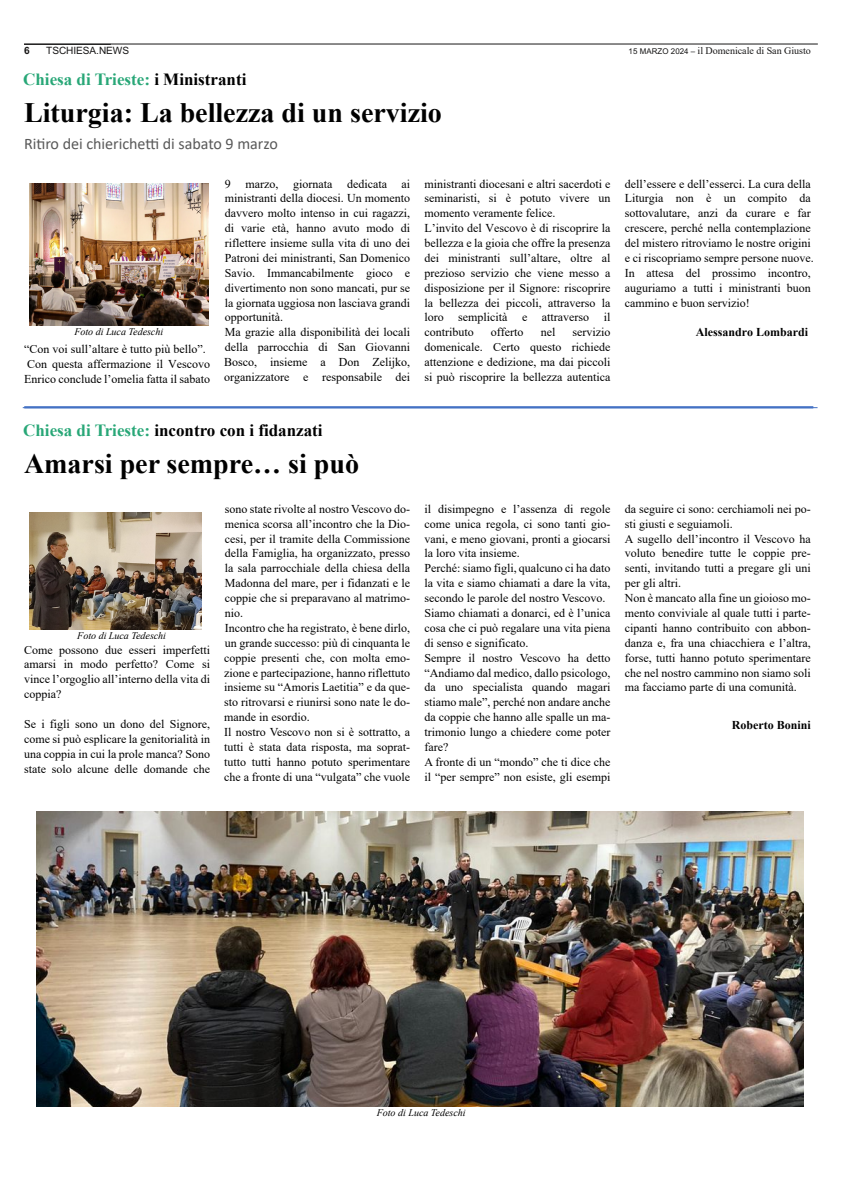
<style>
.page{position:relative;width:842px;height:1191px;background:#fff}
.page>*{position:absolute;margin:0;border:0;box-sizing:border-box;transform-origin:0 0}
.t1{font:700 28.1px "Times New Roman";color:#000}
.t2{font:700 17px "Times New Roman";color:#000}
.t3{font:700 17px "Times New Roman";color:#28a777}
.t4{font:16.1px "Calibri";color:#595959}
.t5{font:12px/14.9px "Times New Roman";color:#000}
.t6{font:700 12px "Times New Roman";color:#000}
.t7{font:italic 10.1px "Times New Roman";letter-spacing:-.005em;color:#000}
.t8{font:10.1px "Times New Roman";letter-spacing:-.005em;color:#181717}
.t9{font:10.1px "Arial";letter-spacing:-.005em;color:#181717}
.t10{font:700 10.1px "Arial";color:#181717}
.s1{font-family:"Arial";font-size:7.9px}
.s2{color:#000}
.s3{color:#28a777}
</style>
<div class="page">
<hr style="left:24px;top:44px;width:794px;height:1px;background:#181717">
<img style="left:29px;top:512px;width:172px;height:117px">
<img style="left:37px;top:811px;width:767px;height:295px">
<img style="left:29px;top:184px;width:179px;height:142px">
<hr style="left:24px;top:406px;width:789px;height:2px;background:#4472c4">
<hr style="left:23px;top:407px;width:794px;height:1px;background:#4472c4">
<p class="t10" style="left:24px;top:43px;width:7px">6</p>
<p class="t9" style="left:46px;top:43px;width:84px">TSCHIESA.NEWS</p>
<p class="t8" style="left:629px;top:43px;width:184px"><span class="s1">15 MARZO 2024 –</span> il Domenicale di San Giusto</p>
<p class="t3" style="left:23px;top:67px;width:225px">Chiesa di Trieste: <span class="s2">i Ministranti</span></p>
<p class="t1" style="left:24px;top:92px;width:419px">Liturgia: La bellezza di un servizio</p>
<p class="t4" style="left:24px;top:133px;width:255px">Ri4ro dei chiericheL di sabato 9 marzo</p>
<p class="t7" style="left:74px;top:324px;width:90px">Foto di Luca Tedeschi</p>
<p class="t5" style="left:24px;top:341px;width:188px">“Con voi sull’altare è tutto più bello”.<br>Con questa affermazione il Vescovo<br>Enrico conclude l’omelia fatta il sabato</p>
<p class="t5" style="left:224px;top:176px;width:188px">9 marzo, giornata dedicata ai ministranti della diocesi. Un momento davvero molto intenso in cui ragazzi, di varie età, hanno avuto modo di riflettere insieme sulla vita di uno dei Patroni dei ministranti, San Domenico Savio. Immancabilmente gioco e divertimento non sono mancati, pur se la giornata uggiosa non lasciava grandi opportunità.<br>Ma grazie alla disponibilità dei locali della parrocchia di San Giovanni Bosco, insieme a Don Zelijko, organizzatore e responsabile dei</p>
<p class="t5" style="left:424px;top:176px;width:188px">ministranti diocesani e altri sacerdoti e seminaristi, si è potuto vivere un momento veramente felice.<br>L’invito del Vescovo è di riscoprire la bellezza e la gioia che offre la presenza dei ministranti sull’altare, oltre al prezioso servizio che viene messo a disposizione per il Signore: riscoprire la bellezza dei piccoli, attraverso la loro semplicità e attraverso il contributo</p>
<p class="t5" style="left:424px;top:324px;width:188px;text-align:justify;text-indent:148px">servizio domenicale. Certo questo richiede attenzione e dedizione, ma dai piccoli si può riscoprire la bellezza autentica</p>
<p class="t5" style="left:491px;top:324px;width:34px">offerto</p>
<p class="t5" style="left:541px;top:324px;width:16px">nel</p>
<p class="t5" style="left:625px;top:176px;width:191px">dell’essere e dell’esserci. La cura della Liturgia non è un compito da sottovalutare, anzi da curare e far crescere, perché nella contemplazione del mistero ritroviamo le nostre origini e ci riscopriamo sempre persone nuove.<br>In attesa del prossimo incontro, auguriamo a tutti i ministranti buon cammino e buon servizio!</p>
<p class="t6" style="left:696px;top:323px;width:114px">Alessandro Lombardi</p>
<p class="t2" style="left:23px;top:418px;width:301px"><span class="s3">Chiesa di Trieste:</span> incontro con i fidanzati</p>
<p class="t1" style="left:24px;top:443px;width:337px">Amarsi per sempre… si può</p>
<p class="t7" style="left:77px;top:628px;width:90px">Foto di Luca Tedeschi</p>
<p class="t5" style="left:24px;top:641px;width:188px;text-align:justify">Come possono due esseri imperfetti amarsi in modo perfetto? Come si vince l’orgoglio all’interno della vita di coppia?</p>
<p class="t5" style="left:24px;top:716px;width:188px;text-align:justify">Se i figli sono un dono del Signore, come si può esplicare la genitorialità in una coppia in cui la prole manca? Sono state solo alcune delle domande che</p>
<p class="t5" style="left:224px;top:501px;width:188px">sono state rivolte al nostro Vescovo do&shy;menica scorsa all’incontro che la Dio&shy;cesi, per il tramite della Commissione della Famiglia, ha organizzato, presso la sala parrocchiale della chiesa della Madonna del mare, per i fidanzati e le coppie che si preparavano al matrimo&shy;nio.<br>Incontro che ha registrato, è bene dirlo, un grande successo: più di cinquanta le coppie presenti che, con molta emo&shy;zione e partecipazione, hanno riflettuto insieme su “Amoris Laetitia” e da que&shy;sto ritrovarsi e riunirsi sono nate le do&shy;mande in esordio.<br>Il nostro Vescovo non si è sottratto, a tutti è stata data risposta, ma soprat&shy;tutto tutti hanno potuto sperimentare che a fronte di una “vulgata” che vuole</p>
<p class="t5" style="left:424px;top:501px;width:188px">il disimpegno e l’assenza di regole come unica regola, ci sono tanti gio&shy;vani, e meno giovani, pronti a giocarsi la loro vita insieme.<br>Perché: siamo figli, qualcuno ci ha dato la vita e siamo chiamati a dare la vita, secondo le parole del nostro Vescovo.<br>Siamo chiamati a donarci, ed è l’unica cosa che ci può regalare una vita piena di senso e significato.<br>Sempre il nostro Vescovo ha detto “Andiamo dal medico, dallo psicologo, da uno specialista quando magari stiamo male”, perché non andare anche da coppie che hanno alle spalle un ma&shy;trimonio lungo a chiedere come poter fare?<br>A fronte di un “mondo” che ti dice che il “per sempre” non esiste, gli esempi</p>
<p class="t5" style="left:625px;top:501px;width:188px">da seguire ci sono: cerchiamoli nei po&shy;sti giusti e seguiamoli.<br>A sugello dell’incontro il Vescovo ha voluto benedire tutte le coppie pre&shy;senti, invitando tutti a pregare gli uni per gli altri.<br>Non è mancato alla fine un gioioso mo&shy;mento conviviale al quale tutti i parte&shy;cipanti hanno contribuito con abbon&shy;danza e, fra una chiacchiera e l’altra, forse, tutti hanno potuto sperimentare che nel nostro cammino non siamo soli ma facciamo parte di una comunità.</p>
<p class="t6" style="left:732px;top:716px;width:81px">Roberto Bonini</p>
<p class="t7" style="left:377px;top:1105px;width:90px">Foto di Luca Tedeschi</p>
</div>
